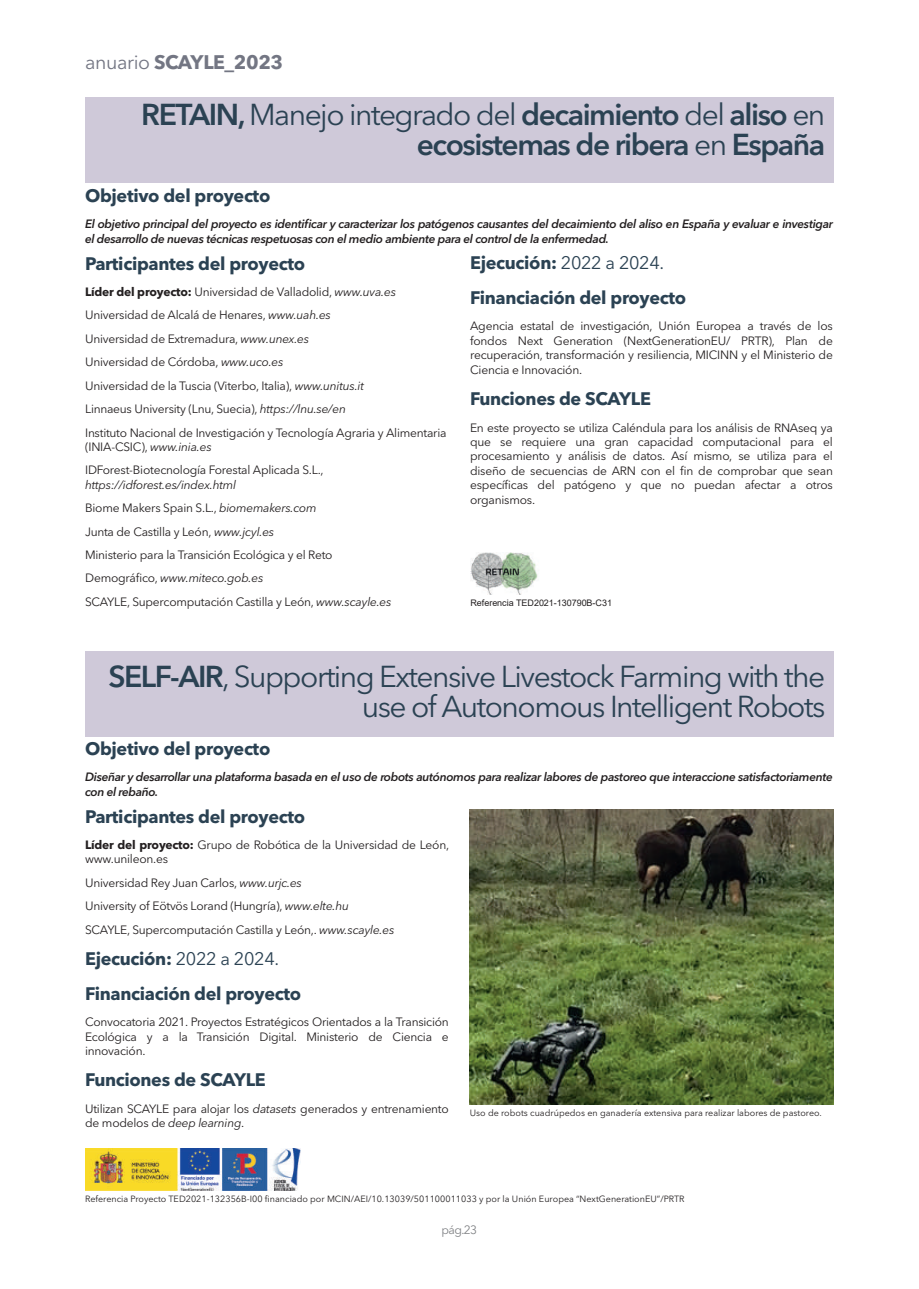
<style>
.page{position:relative;width:919px;height:1289px;background:#fff}
.page>*{position:absolute;margin:0;border:0;box-sizing:border-box;transform-origin:0 0}
.t1{font:30px/30px "Avenir Next LT Pro";letter-spacing:-.05em;color:#2b4253;text-align:right}
.t2{font:600 30px/30px "Avenir Next LT Pro";letter-spacing:-.05em;color:#2b4253;text-align:right}
.t3{font:700 19.5px "Avenir Next LT Pro";letter-spacing:-.02em;color:#737683}
.t4{font:700 18px/34.5px "Avenir Next LT Pro";letter-spacing:-.02em;color:#2b4253}
.t5{font:12px/23.4px "Avenir Next LT Pro";letter-spacing:-.02em;color:#231f20}
.t6{font:italic 600 12px/14.4px "Avenir Next LT Pro";letter-spacing:-.03em;color:#231f20}
.t7{font:12px "Avenir Next LT Pro";color:#808285}
.t8{font:9px "Avenir Next LT Pro";color:#231f20}
.t9{font:9px "Arial";letter-spacing:-.005em;color:#231f20}
.s1{font-weight:400}
.s2{font-weight:700}
.s3{font-style:italic}
.s4{font-weight:600}
</style>
<div class="page">
<div style="left:85px;top:651px;width:748px;height:85px;background:#cfc9d9"></div>
<img style="left:85px;top:1148px;width:215px;height:42px">
<img style="left:469px;top:809px;width:364px;height:295px">
<div style="left:85px;top:98px;width:748px;height:85px;background:#cfc9d9"></div>
<img style="left:470px;top:552px;width:68px;height:42px">
<h2 class="t3" style="left:85px;top:55px;width:200px"><span class="s1">anuario</span> SCAYLE_2023</h2>
<h1 class="t2" style="left:141px;top:102px;width:685px">RETAIN, <span class="s1">Manejo integrado del</span> decaimiento <span class="s1">del</span> aliso <span class="s1">en </span>ecosistemas de ribera <span class="s1">en</span> España</h1>
<h3 class="t4" style="left:85px;top:180px;width:187px">Objetivo del proyecto</h3>
<p class="t6" style="left:85px;top:218px;width:749px">El objetivo principal del proyecto es identificar y caracterizar los patógenos causantes del decaimiento del aliso en España y evaluar e investigar el desarrollo de nuevas técnicas respetuosas con el medio ambiente para el control de la enfermedad.</p>
<h3 class="t4" style="left:85px;top:248px;width:222px">Participantes del proyecto</h3>
<p class="t5" style="left:85px;top:281px;width:363px"><span class="s2">Líder del proyecto:</span> Universidad de Valladolid, <span class="s3">www.uva.es </span>Universidad de Alcalá de Henares, <span class="s3">www.uah.es<br></span>Universidad de Extremadura, <span class="s3">www.unex.es<br></span>Universidad de Córdoba, <span class="s3">www.uco.es<br></span>Universidad de la Tuscia (Viterbo, Italia), <span class="s3">www.unitus.it<br></span>Linnaeus University (Lnu, Suecia), <span class="s3">https://lnu.se/en<br></span>Instituto Nacional de Investigación y Tecnología Agraria y Alimentaria</p>
<p class="t5" style="left:85px;top:436px;width:240px">(INIA-CSIC), <span class="s3">www.inia.es<br></span>IDForest-Biotecnología Forestal Aplicada S.L.,</p>
<p class="t5" style="left:85px;top:474px;width:308px"><span class="s3">https://idforest.es/index.html<br></span>Biome Makers Spain S.L., <span class="s3">biomemakers.com<br></span>Junta de Castilla y León, <span class="s3">www.jcyl.es<br></span>Ministerio para la Transición Ecológica y el Reto Demográfico, <span class="s3">www.miteco.gob.es<br></span>SCAYLE, Supercomputación Castilla y León, <span class="s3">www.scayle.es</span></p>
<h3 class="t4" style="left:470px;top:248px;width:218px">Ejecución: <span class="s1">2022 a 2024.<br></span>Financiación del proyecto</h3>
<p class="t5" style="left:470px;top:320px;width:364px;line-height:14.4px;text-align:justify">Agencia estatal de investigación, Unión Europea a través de los fondos Next Generation (NextGenerationEU/ PRTR), Plan de recuperación, transformación y resiliencia, MICINN y el Ministerio de Ciencia e Innovación.</p>
<h3 class="t4" style="left:470px;top:383px;width:182px">Funciones de SCAYLE</h3>
<p class="t5" style="left:470px;top:421px;width:364px;line-height:14.4px;text-align:justify">En este proyecto se utiliza Caléndula para los análisis de RNAseq ya que se requiere una gran capacidad computacional para el procesamiento y análisis de datos. Así mismo, se utiliza para el diseño de secuencias de ARN con el fin de comprobar que sean específicas del patógeno y que no puedan afectar a otros organismos.</p>
<p class="t9" style="left:470px;top:597px;width:143px">Referencia TED2021-130790B-C31</p>
<h1 class="t1" style="left:108px;top:664px;width:718px"><span class="s4">SELF-AIR</span>, Supporting Extensive Livestock Farming with the use of Autonomous Intelligent Robots</h1>
<h3 class="t4" style="left:85px;top:733px;width:187px">Objetivo del proyecto</h3>
<p class="t6" style="left:85px;top:771px;width:749px">Diseñar y desarrollar una plataforma basada en el uso de robots autónomos para realizar labores de pastoreo que interaccione satisfactoriamente con el rebaño.</p>
<h3 class="t4" style="left:85px;top:800px;width:222px">Participantes del proyecto</h3>
<p class="t5" style="left:85px;top:838px;width:365px;line-height:14.4px"><span class="s2">Líder del proyecto:</span> Grupo de Robótica de la Universidad de León, www.unileon.es</p>
<p class="t5" style="left:85px;top:872px;width:311px">Universidad Rey Juan Carlos, <span class="s3">www.urjc.es<br></span>University of Eötvös Lorand (Hungría), <span class="s3">www.elte.hu<br></span>SCAYLE, Supercomputación Castilla y León,. <span class="s3">www.scayle.es</span></p>
<h3 class="t4" style="left:85px;top:943px;width:218px">Ejecución: <span class="s1">2022 a 2024.<br></span>Financiación del proyecto</h3>
<p class="t5" style="left:85px;top:1015px;width:365px;line-height:14.4px;text-align:justify">Convocatoria 2021. Proyectos Estratégicos Orientados a la Transición Ecológica y a la Transición Digital. Ministerio de Ciencia e innovación.</p>
<h3 class="t4" style="left:85px;top:1064px;width:182px">Funciones de SCAYLE</h3>
<p class="t5" style="left:85px;top:1102px;width:365px;line-height:14.4px">Utilizan SCAYLE para alojar los <span class="s3">datasets</span> generados y entrenamiento de modelos de <span class="s3">deep learning</span>.</p>
<p class="t8" style="left:469px;top:1108px;width:353px">Uso de robots cuadrúpedos en ganadería extensiva para realizar labores de pastoreo.</p>
<p class="t8" style="left:85px;top:1194px;width:601px">Referencia Proyecto TED2021-132356B-I00 financiado por MCIN/AEI/10.13039/501100011033 y por la Unión Europea “NextGenerationEU”/PRTR</p>
<p class="t7" style="left:441px;top:1224px;width:37px">pág.23</p>
</div>
